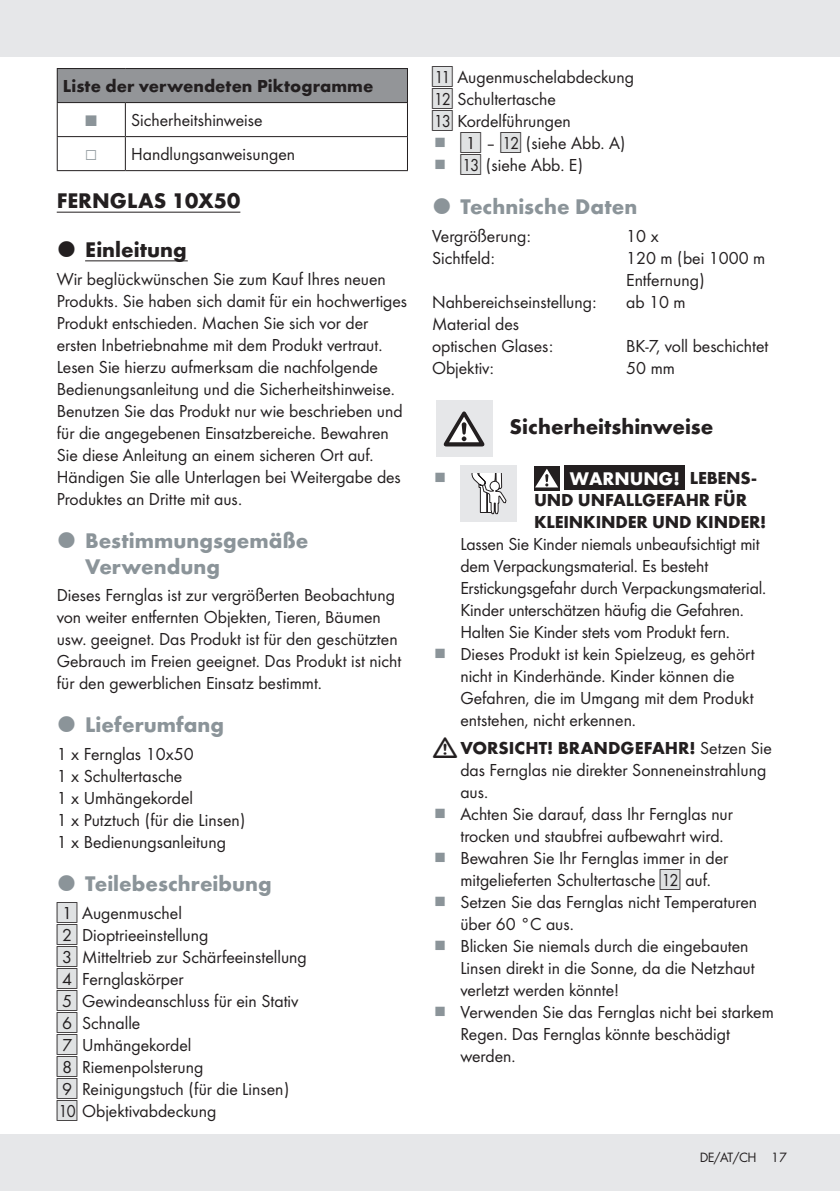
<style>
.page{position:relative;width:840px;height:1191px;background:#fff}
.page>*{position:absolute;margin:0;border:0;box-sizing:border-box;transform-origin:0 0}
.t1{font:700 22px/26px "Futura";color:#8b9499}
.t2{font:700 22px "Futura";color:#231f20}
.t3{font:700 19px "Futura";color:#fff}
.t4{font:18px/22px "Futura Boo";color:#231f20}
.t5{font:700 18px/22px "Futura";color:#231f20}
.t6{font:18px "European Pi Three";color:#8b9499}
.t7{font:14px "Futura Boo";letter-spacing:-.03em;color:#231f20}
.s1{font-family:"IMP Lidl Num Box";font-size:15.8px;color:#e0e2e3}
.s2{font-family:"IMP Lidl Num Box";font-size:15.8px}
.s3{font-size:18px;color:#231f20}
.s4{font-family:"Futura Boo";font-weight:400}
</style>
<div class="page">
<div style="left:0;top:0;width:839px;height:57px;background:#e6e7e9"></div>
<div style="left:0;top:1134px;width:839px;height:57px;background:#e6e7e9"></div>
<hr style="left:57px;top:212px;width:183px;height:1px;background:#231f20">
<hr style="left:85px;top:260px;width:103px;height:1px;background:#231f20">
<div style="left:57px;top:69px;width:350px;height:34px;background:#939598"></div>
<svg style="left:58px;top:103px;width:67px;height:67px"></svg>
<hr style="left:57px;top:102px;width:68px;height:1px;background:#231f20">
<hr style="left:57px;top:103px;width:1px;height:33px;background:#231f20">
<hr style="left:125px;top:103px;width:1px;height:33px;background:#231f20">
<hr style="left:57px;top:137px;width:1px;height:33px;background:#231f20">
<hr style="left:125px;top:137px;width:1px;height:33px;background:#231f20">
<hr style="left:57px;top:170px;width:68px;height:1px;background:#231f20">
<hr style="left:407px;top:69px;width:1px;height:33px;background:#231f20">
<hr style="left:407px;top:103px;width:1px;height:33px;background:#231f20">
<hr style="left:407px;top:137px;width:1px;height:33px;background:#231f20">
<hr style="left:57px;top:68px;width:68px;height:1px;background:#231f20">
<hr style="left:125px;top:68px;width:283px;height:1px;background:#231f20">
<hr style="left:125px;top:102px;width:283px;height:1px;background:#231f20">
<hr style="left:57px;top:136px;width:68px;height:1px;background:#231f20">
<hr style="left:125px;top:136px;width:283px;height:1px;background:#231f20">
<hr style="left:125px;top:170px;width:283px;height:1px;background:#231f20">
<hr style="left:57px;top:69px;width:1px;height:33px;background:#231f20">
<div style="left:435px;top:400px;width:57px;height:57px;background:#e6e7e9"></div>
<svg style="left:443px;top:411px;width:41px;height:35px"></svg>
<div style="left:460px;top:465px;width:57px;height:57px;background:#e6e7e9"></div>
<svg style="left:471px;top:473px;width:35px;height:41px"></svg>
<div style="left:533px;top:466px;width:26px;height:24px;background:linear-gradient(to right,#231f20,#231f20)"></div>
<svg style="left:534px;top:469px;width:24px;height:18px"></svg>
<div style="left:564px;top:465px;width:120px;height:25px;background:#231f20"></div>
<p class="t5" style="left:63px;top:74px;width:312px">Liste der verwendeten Piktogramme</p>
<p class="t6" style="left:85px;top:108px;width:13px">K</p>
<p class="t4" style="left:131px;top:108px;width:133px">Sicherheitshinweise</p>
<p class="t6" style="left:85px;top:142px;width:13px">k</p>
<p class="t4" style="left:131px;top:142px;width:165px">Handlungsanweisungen</p>
<p class="t2" style="left:57px;top:185px;width:185px">FERNGLAS 10X50</p>
<p class="t2" style="left:85px;top:233px;width:103px">Einleitung</p>
<p class="t4" style="left:57px;top:266px;width:352px">Wir beglückwünschen Sie zum Kauf Ihres neuen Produkts. Sie haben sich damit für ein hochwertiges Produkt entschieden. Machen Sie sich vor der ersten Inbetriebnahme mit dem Produkt vertraut.<br>Lesen Sie hierzu aufmerksam die nachfolgende Bedienungsanleitung und die Sicherheitshinweise.<br>Benutzen Sie das Produkt nur wie beschrieben und für die angegebenen Einsatzbereiche. Bewahren Sie diese Anleitung an einem sicheren Ort auf.<br>Händigen Sie alle Unterlagen bei Weitergabe des Produktes an Dritte mit aus.</p>
<p class="t1" style="left:85px;top:525px;width:225px">Bestimmungsgemäße<br>Verwendung</p>
<p class="t4" style="left:57px;top:583px;width:346px">Dieses Fernglas ist zur vergrößerten Beobachtung von weiter entfernten Objekten, Tieren, Bäumen usw. geeignet. Das Produkt ist für den geschützten Gebrauch im Freien geeignet. Das Produkt ist nicht für den gewerblichen Einsatz bestimmt.</p>
<p class="t1" style="left:85px;top:710px;width:140px">Lieferumfang</p>
<p class="t4" style="left:57px;top:742px;width:190px">1 x Fernglas 10x50<br>1 x Schultertasche<br>1 x Umhängekordel<br>1 x Putztuch (für die Linsen)<br>1 x Bedienungsanleitung</p>
<p class="t1" style="left:85px;top:869px;width:188px">Teilebeschreibung</p>
<p class="t4" style="left:57px;top:901px;width:251px"><span class="s1">[</span><span class="s2">1]</span> Augenmuschel<br><span class="s1">[</span><span class="s2">2]</span> Dioptrieeinstellung<br><span class="s1">[</span><span class="s2">3]</span> Mitteltrieb zur Schärfeeinstellung <span class="s1">[</span><span class="s2">4]</span> Fernglaskörper<br><span class="s1">[</span><span class="s2">5]</span> Gewindeanschluss für ein Stativ <span class="s1">[</span><span class="s2">6]</span> Schnalle<br><span class="s1">[</span><span class="s2">7]</span> Umhängekordel<br><span class="s1">[</span><span class="s2">8]</span> Riemenpolsterung<br><span class="s1">[</span><span class="s2">9]</span> Reinigungstuch (für die Linsen) <span class="s1">[</span><span class="s2">10]</span> Objektivabdeckung</p>
<p class="t4" style="left:432px;top:65px;width:203px"><span class="s1">[</span><span class="s2">11]</span> Augenmuschelabdeckung <span class="s1">[</span><span class="s2">12]</span> Schultertasche<br><span class="s1">[</span><span class="s2">13]</span> Kordelführungen</p>
<p class="t4" style="left:460px;top:131px;width:166px"><span class="s1">[</span><span class="s2">1]</span> ‒ <span class="s1">[</span><span class="s2">12]</span> (siehe Abb. A) <span class="s1">[</span><span class="s2">13]</span> (siehe Abb. E)</p>
<p class="t1" style="left:460px;top:192px;width:178px">Technische Daten</p>
<p class="t4" style="left:432px;top:224px;width:100px">Vergrößerung:</p>
<p class="t4" style="left:626px;top:224px;width:34px">10 x</p>
<p class="t4" style="left:432px;top:246px;width:64px">Sichtfeld:</p>
<p class="t4" style="left:626px;top:246px;width:140px">120 m (bei 1000 m<br>Entfernung)</p>
<p class="t4" style="left:432px;top:290px;width:166px">Nahbereichseinstellung:</p>
<p class="t4" style="left:626px;top:290px;width:61px">ab 10 m</p>
<p class="t4" style="left:432px;top:312px;width:122px">Material des optischen Glases:</p>
<p class="t4" style="left:626px;top:334px;width:144px">BK-7, voll beschichtet</p>
<p class="t4" style="left:432px;top:356px;width:63px">Objektiv:</p>
<p class="t4" style="left:626px;top:356px;width:50px">50 mm</p>
<p class="t2" style="left:509px;top:410px;width:205px">Sicherheitshinweise</p>
<p class="t3" style="left:569px;top:464px;width:188px">WARNUNG! <span class="s3">LEBENS-</span></p>
<p class="t5" style="left:534px;top:488px;width:233px">UND UNFALLGEFAHR FÜR<br>KLEINKINDER UND KINDER!</p>
<p class="t4" style="left:460px;top:532px;width:307px">Lassen Sie Kinder niemals unbeaufsichtigt mit dem Verpackungsmaterial. Es besteht Erstickungsgefahr durch Verpackungsmaterial.<br>Kinder unterschätzen häufig die Gefahren.<br>Halten Sie Kinder stets vom Produkt fern.<br>Dieses Produkt ist kein Spielzeug, es gehört nicht in Kinderhände. Kinder können die Gefahren, die im Umgang mit dem Produkt entstehen, nicht erkennen.</p>
<p class="t5" style="left:460px;top:735px;width:313px">VORSICHT! BRANDGEFAHR! <span class="s4">Setzen Sie</span></p>
<p class="t4" style="left:460px;top:758px;width:315px">das Fernglas nie direkter Sonneneinstrahlung aus.<br>Achten Sie darauf, dass Ihr Fernglas nur trocken und staubfrei aufbewahrt wird.<br>Bewahren Sie Ihr Fernglas immer in der mitgelieferten Schultertasche <span class="s1">[</span><span class="s2">12]</span> auf.<br>Setzen Sie das Fernglas nicht Temperaturen über 60 °C aus.<br>Blicken Sie niemals durch die eingebauten Linsen direkt in die Sonne, da die Netzhaut verletzt werden könnte!<br>Verwenden Sie das Fernglas nicht bei starkem Regen. Das Fernglas könnte beschädigt werden.</p>
<p class="t7" style="left:699px;top:1147px;width:88px">DE/AT/CH 17</p>
</div>
